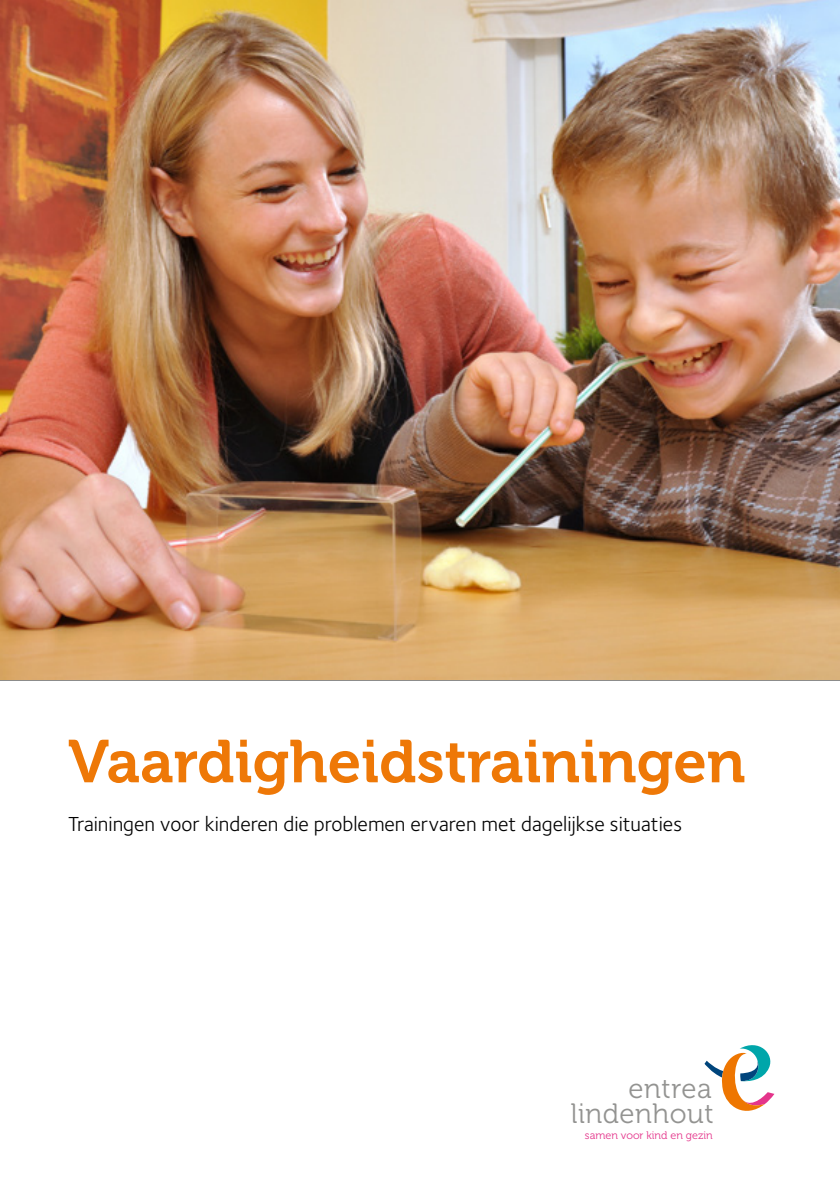
<style>
.page{position:relative;width:840px;height:1191px;background:#fff}
.page>*{position:absolute;margin:0;border:0;box-sizing:border-box;transform-origin:0 0}
.t1{font:60px "Museo 700";color:#ee7807}
.t2{font:28px/24.6px "Museo 300";letter-spacing:.02em;color:#939391;text-align:right}
.t3{font:21px "Foundry Sterling";color:#000}
.t4{font:11px "Museo 300";color:#e4358b}
</style>
<div class="page">
<img style="left:0;top:0;width:839px;height:680px">
<svg style="left:704px;top:1045px;width:70px;height:66px"></svg>
<h1 class="t1" style="left:68px;top:728px;width:678px">Vaardigheidstrainingen</h1>
<p class="t3" style="left:68px;top:812px;width:615px">Trainingen voor kinderen die problemen ervaren met dagelijkse situaties</p>
<h2 class="t2" style="left:570px;top:1076px;width:144px">entrea lindenhout</h2>
<p class="t4" style="left:584px;top:1129px;width:129px">samen voor kind en gezin</p>
</div>
